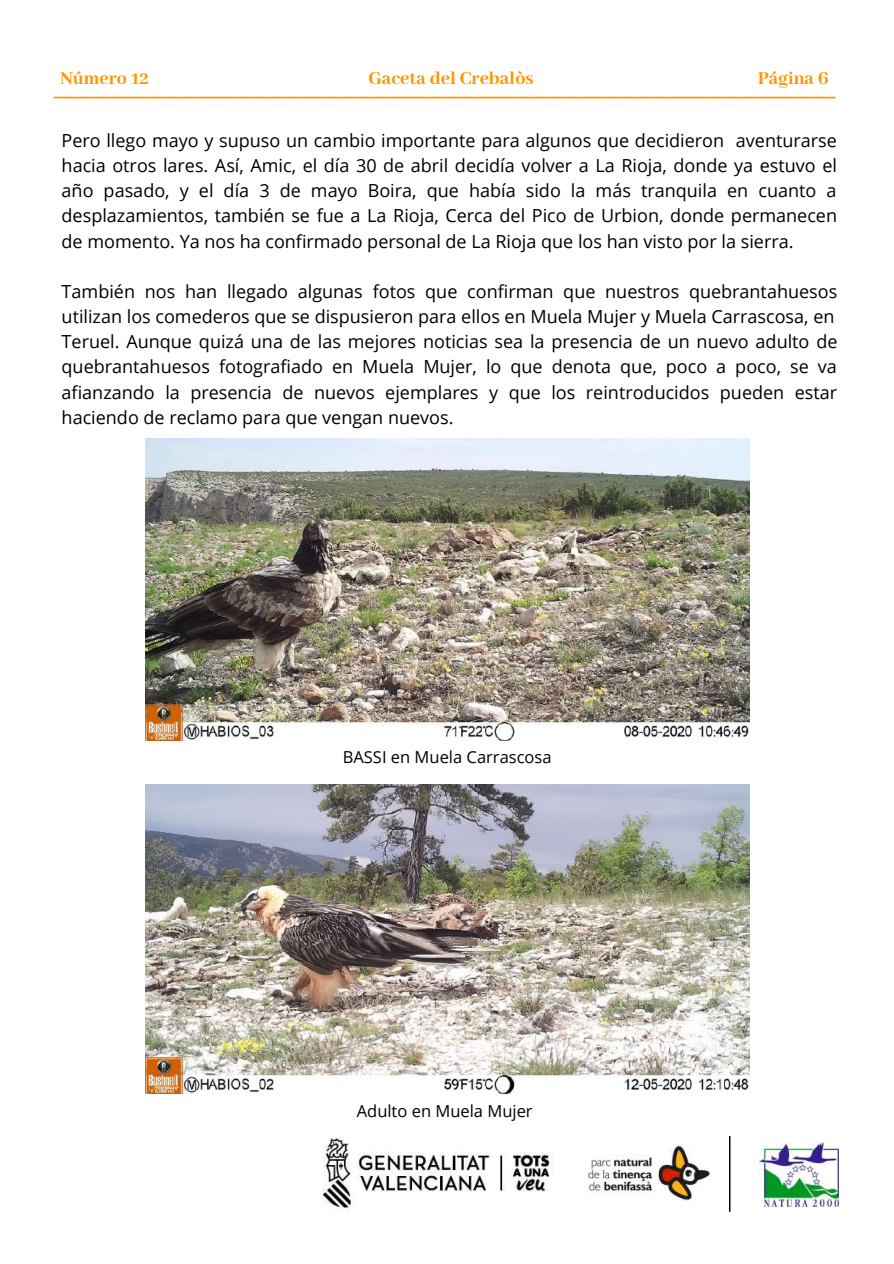
<style>
.page{position:relative;width:894px;height:1264px;background:#fff}
.page>*{position:absolute;margin:0;border:0;box-sizing:border-box;transform-origin:0 0}
.t1{font:26.55px "Arimo";color:#fc9700}
.t2{font:800 19.8px "Abhaya Libre";color:#fc9700}
.t3{font:18px/25.2px "Open Sans";color:#000;text-align:justify}
.t4{font:16.5px "Open Sans";color:#000}
</style>
<div class="page">
<img style="left:759px;top:1142px;width:79px;height:64px">
<img style="left:588px;top:1145px;width:122px;height:56px">
<img style="left:322px;top:1138px;width:232px;height:74px">
<svg style="left:729px;top:1136px;width:1px;height:75px"></svg>
<img style="left:145px;top:439px;width:604px;height:301px">
<img style="left:145px;top:785px;width:604px;height:308px">
<p class="t2" style="left:60px;top:67px;width:90px">Número 12</p>
<p class="t2" style="left:368px;top:67px;width:167px">Gaceta del Crebalòs</p>
<p class="t2" style="left:757px;top:67px;width:72px">Página 6</p>
<h1 class="t1" style="left:54px;top:69px;width:782px">_____________________________________________________</h1>
<p class="t3" style="left:62px;top:127px;width:776px">Pero llego mayo y supuso un cambio importante para algunos que decidieron aventurarse hacia otros lares. Así, Amic, el día 30 de abril decidía volver a La Rioja, donde ya estuvo el año pasado, y el día 3 de mayo Boira, que había sido la más tranquila en cuanto a desplazamientos, también se fue a La Rioja, Cerca del Pico de Urbion, donde permanecen de momento. Ya nos ha confirmado personal de La Rioja que los han visto por la sierra.</p>
<p class="t3" style="left:62px;top:278px;width:777px;text-align:left">También nos han llegado algunas fotos que confirman que nuestros quebrantahuesos utilizan los comederos que se dispusieron para ellos en Muela Mujer y Muela Carrascosa, en Teruel. Aunque quizá una de las mejores noticias sea la presencia de un nuevo adulto de quebrantahuesos fotografiado en Muela Mujer, lo que denota que, poco a poco, se va afianzando la presencia de nuevos ejemplares y que los reintroducidos pueden estar haciendo de reclamo para que vengan nuevos.</p>
<p class="t4" style="left:342px;top:745px;width:210px">BASSI en Muela Carrascosa</p>
<p class="t4" style="left:356px;top:1099px;width:177px">Adulto en Muela Mujer</p>
</div>
